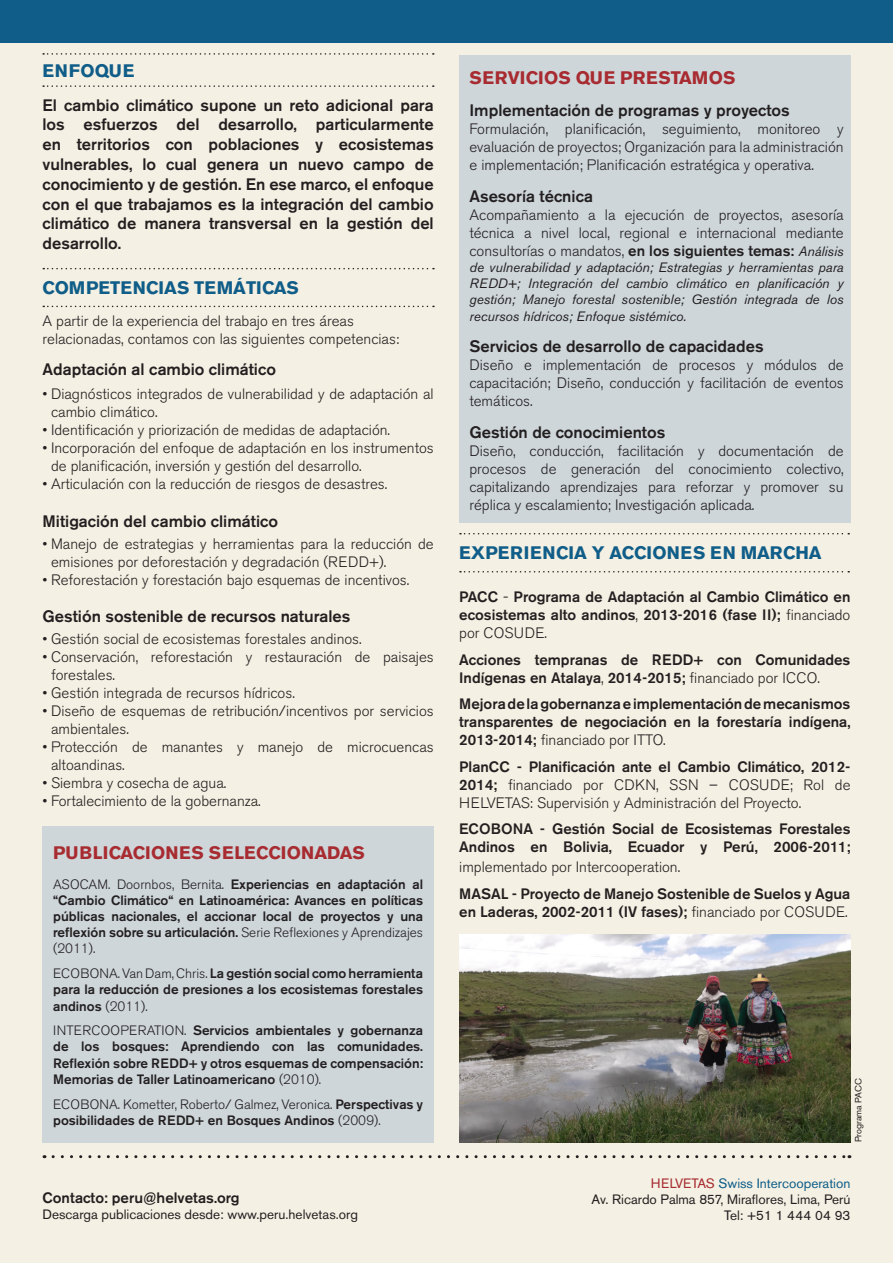
<style>
.page{position:relative;width:893px;height:1263px;background:#f4f0e3}
.page>*{position:absolute;margin:0;border:0;box-sizing:border-box;transform-origin:0 0}
.t1{font:700 18px "Akzidenz Grotesk BE";color:#a72b30}
.t2{font:700 18px "Akzidenz Grotesk BE";letter-spacing:.02em;color:#0f5d88}
.t3{font:700 18px "Akzidenz Grotesk BE";color:#0f5d88}
.t4{font:700 18px "Akzidenz Grotesk BE";letter-spacing:.03em;color:#0f5d88}
.t5{font:500 16.5px/19.8px "Akzidenz Grotesk BE";color:#231f20;text-align:justify}
.t6{font:300 15px/18px "Akzidenz Grotesk BE";color:#231f20}
.t7{font:500 15px/18px "Akzidenz Grotesk BE";color:#231f20}
.t8{font:500 13.5px/16.2px "Akzidenz Grotesk BE";color:#231f20;text-align:justify}
.t9{font:italic 13.5px/16.2px "Akzidenz Grotesk BE";color:#231f20;text-align:justify}
.t10{font:13.5px "Akzidenz Grotesk BE";color:#231f20}
.t11{font:13.5px "Akzidenz Grotesk BE";color:#0f5d88}
.t12{font:9px "Akzidenz Grotesk BE";color:#231f20}
.s1{font-weight:300}
.s2{font-weight:500}
.s3{font-weight:400;font-style:italic;font-size:13.5px}
.s4{color:#a72b30}
</style>
<div class="page">
<img style="left:459px;top:935px;width:391px;height:207px">
<svg style="left:43px;top:268px;width:391px;height:1px"></svg>
<svg style="left:43px;top:306px;width:391px;height:1px"></svg>
<svg style="left:43px;top:85px;width:391px;height:2px"></svg>
<svg style="left:43px;top:53px;width:391px;height:2px"></svg>
<div style="left:0;top:0;width:893px;height:43px;background:#0f5d88"></div>
<svg style="left:53px;top:1155px;width:797px;height:3px"></svg>
<div style="left:43px;top:826px;width:391px;height:316px;background:#ced6da"></div>
<div style="left:459px;top:55px;width:391px;height:468px;background:#ced6da"></div>
<svg style="left:460px;top:533px;width:389px;height:1px"></svg>
<svg style="left:460px;top:571px;width:389px;height:1px"></svg>
<p class="t4" style="left:43px;top:60px;width:93px">ENFOQUE</p>
<p class="t5" style="left:43px;top:95px;width:393px">El cambio climático supone un reto adicional para los esfuerzos del desarrollo, particularmente en territorios con poblaciones y ecosistemas vulnerables, lo cual genera un nuevo campo de conocimiento y de gestión. En ese marco, el enfoque con el que trabajamos es la integración del cambio climático de manera transversal en la gestión del desarrollo.</p>
<p class="t3" style="left:42px;top:277px;width:258px">COMPETENCIAS TEMÁTICAS</p>
<p class="t6" style="left:43px;top:312px;width:358px">A partir de la experiencia del trabajo en tres áreas relacionadas, contamos con las siguientes competencias:</p>
<p class="t5" style="left:43px;top:359px;width:235px">Adaptación al cambio climático</p>
<p class="t6" style="left:51px;top:385px;width:384px;text-indent:-9px">• Diagnósticos integrados de vulnerabilidad y de adaptación al cambio climático.</p>
<p class="t6" style="left:43px;top:421px;width:349px">• Identificación y priorización de medidas de adaptación.</p>
<p class="t6" style="left:51px;top:439px;width:384px;text-indent:-9px">• Incorporación del enfoque de adaptación en los instrumentos de planificación, inversión y gestión del desarrollo.</p>
<p class="t6" style="left:43px;top:475px;width:346px">• Articulación con la reducción de riesgos de desastres.</p>
<p class="t5" style="left:43px;top:511px;width:237px">Mitigación del cambio climático</p>
<p class="t6" style="left:51px;top:535px;width:384px;text-indent:-9px">• Manejo de estrategias y herramientas para la reducción de emisiones por deforestación y degradación (REDD+).</p>
<p class="t6" style="left:43px;top:571px;width:368px">• Reforestación y forestación bajo esquemas de incentivos.</p>
<p class="t5" style="left:43px;top:607px;width:309px">Gestión sostenible de recursos naturales</p>
<p class="t6" style="left:43px;top:630px;width:321px">• Gestión social de ecosistemas forestales andinos.</p>
<p class="t6" style="left:51px;top:648px;width:384px;text-indent:-9px">• Conservación, reforestación y restauración de paisajes forestales.</p>
<p class="t6" style="left:43px;top:684px;width:254px">• Gestión integrada de recursos hídricos.</p>
<p class="t6" style="left:51px;top:702px;width:384px;text-indent:-9px">• Diseño de esquemas de retribución/incentivos por servicios ambientales.</p>
<p class="t6" style="left:51px;top:738px;width:384px;text-indent:-9px">• Protección de manantes y manejo de microcuencas altoandinas.</p>
<p class="t6" style="left:43px;top:774px;width:185px">• Siembra y cosecha de agua.</p>
<p class="t6" style="left:43px;top:792px;width:220px">• Fortalecimiento de la gobernanza.</p>
<p class="t1" style="left:53px;top:842px;width:313px">PUBLICACIONES SELECCIONADAS</p>
<p class="t8" style="left:53px;top:876px;width:371px"><span class="s1">ASOCAM. Doornbos, Bernita.</span> Experiencias en adaptación al “Cambio Climático“ en Latinoamérica: Avances en políticas públicas nacionales, el accionar local de proyectos y una reflexión sobre su articulación. <span class="s1">Serie Reflexiones y Aprendizajes (2011).</span></p>
<p class="t8" style="left:53px;top:965px;width:371px"><span class="s1">ECOBONA. Van Dam, Chris.</span> La gestión social como herramienta para la reducción de presiones a los ecosistemas forestales andinos <span class="s1">(2011).</span></p>
<p class="t8" style="left:53px;top:1022px;width:371px"><span class="s1">INTERCOOPERATION.</span> Servicios ambientales y gobernanza de los bosques: Aprendiendo con las comunidades.<br>Reflexión sobre REDD+ y otros esquemas de compensación:<br>Memorias de Taller Latinoamericano <span class="s1">(2010).</span></p>
<p class="t8" style="left:53px;top:1096px;width:371px"><span class="s1">ECOBONA. Kometter, Roberto/ Galmez, Veronica.</span> Perspectivas y posibilidades de REDD+ en Bosques Andinos <span class="s1">(2009).</span></p>
<p class="t7" style="left:43px;top:1189px;width:199px">Contacto: peru@helvetas.org</p>
<p class="t10" style="left:43px;top:1207px;width:317px">Descarga publicaciones desde: www.peru.helvetas.org</p>
<p class="t1" style="left:469px;top:67px;width:268px">SERVICIOS QUE PRESTAMOS</p>
<p class="t5" style="left:469px;top:100px;width:322px">Implementación de programas y proyectos</p>
<p class="t6" style="left:469px;top:120px;width:376px;text-align:justify">Formulación, planificación, seguimiento, monitoreo y evaluación de proyectos; Organización para la administración e implementación; Planificación estratégica y operativa.</p>
<p class="t5" style="left:469px;top:186px;width:125px">Asesoría técnica</p>
<p class="t6" style="left:469px;top:206px;width:376px;text-align:justify">Acompañamiento a la ejecución de proyectos, asesoría técnica a nivel local, regional e internacional mediante consultorías o mandatos, <span class="s2">en los siguientes temas:</span> <span class="s3">Análisis</span></p>
<p class="t9" style="left:469px;top:259px;width:376px">de vulnerabilidad y adaptación; Estrategias y herramientas para REDD+; Integración del cambio climático en planificación y gestión; Manejo forestal sostenible; Gestión integrada de los recursos hídricos; Enfoque sistémico.</p>
<p class="t5" style="left:469px;top:337px;width:296px">Servicios de desarrollo de capacidades</p>
<p class="t6" style="left:469px;top:356px;width:376px;text-align:justify">Diseño e implementación de procesos y módulos de capacitación; Diseño, conducción y facilitación de eventos temáticos.</p>
<p class="t5" style="left:469px;top:422px;width:197px">Gestión de conocimientos</p>
<p class="t6" style="left:469px;top:442px;width:376px;text-align:justify">Diseño, conducción, facilitación y documentación de procesos de generación del conocimiento colectivo, capitalizando aprendizajes para reforzar y promover su réplica y escalamiento; Investigación aplicada.</p>
<p class="t2" style="left:459px;top:542px;width:364px">EXPERIENCIA Y ACCIONES EN MARCHA</p>
<p class="t7" style="left:459px;top:588px;width:393px;text-align:justify">PACC <span class="s1">-</span> Programa de Adaptación al Cambio Climático en ecosistemas alto andinos<span class="s1">,</span> 2013-2016 (fase II); <span class="s1">financiado por COSUDE.</span></p>
<p class="t7" style="left:459px;top:650px;width:393px">Acciones tempranas de REDD+ con Comunidades<br>Indígenas en Atalaya<span class="s1">,</span> 2014-2015; <span class="s1">financiado por ICCO.</span></p>
<p class="t7" style="left:459px;top:695px;width:393px;text-align:justify">Mejora de la gobernanza e implementación de mecanismos transparentes de negociación en la forestaría indígena, 2013-2014; <span class="s1">financiado por ITTO.</span></p>
<p class="t6" style="left:459px;top:758px;width:393px;text-align:justify"><span class="s2">PlanCC - Planificación ante el Cambio Climático, 2012- 2014;</span> financiado por CDKN, SSN – COSUDE; Rol de HELVETAS: Supervisión y Administración del Proyecto.</p>
<p class="t7" style="left:459px;top:820px;width:393px">ECOBONA - Gestión Social de Ecosistemas Forestales<br>Andinos en Bolivia, Ecuador y Perú, 2006-2011;</p>
<p class="t6" style="left:459px;top:858px;width:223px">implementado por Intercooperation.</p>
<p class="t7" style="left:459px;top:884px;width:393px">MASAL - Proyecto de Manejo Sostenible de Suelos y Agua en Laderas, 2002-2011 (IV fases); <span class="s1">financiado por COSUDE.</span></p>
<p class="t12" style="left:853px;top:1142px;width:65px;rotate:-90deg">Programa PACC</p>
<p class="t11" style="left:651px;top:1175px;width:201px"><span class="s4">HELVETAS</span> Swiss Intercooperation</p>
<p class="t10" style="left:592px;top:1191px;width:260px">Av. Ricardo Palma 857, Miraflores, Lima, Perú</p>
<p class="t10" style="left:724px;top:1207px;width:128px">Tel: +51 1 444 04 93</p>
</div>
